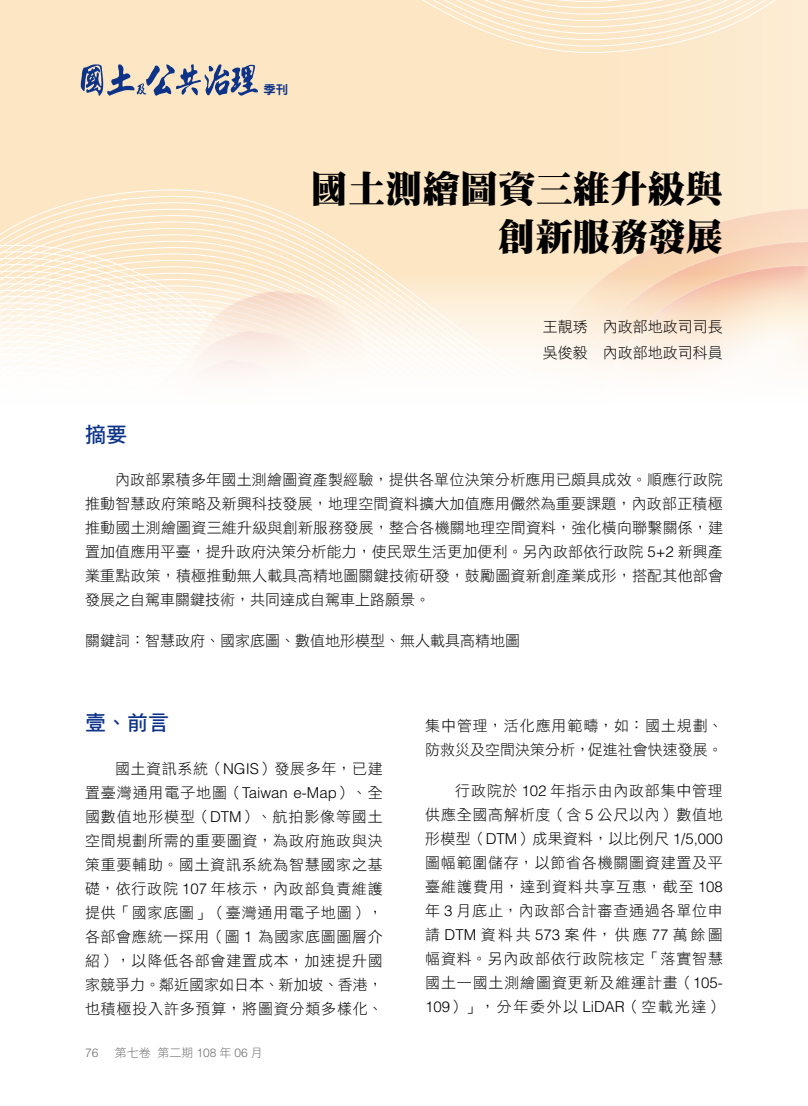
<style>
.page{position:relative;width:808px;height:1106px;background:#fff}
.page>*{position:absolute;margin:0;border:0;box-sizing:border-box;transform-origin:0 0}
.t1{font:37.5px/48px "DF Ming Std W12";color:#000;text-align:right}
.t2{font:21px "DF Hei Std W7";color:#0c3388}
.t3{font:15px/24px "DF Hei Std W3";letter-spacing:.015em;color:#000;text-align:justify}
.t4{font:12.45px "DF Hei Std W9";color:#0c3388}
.t5{font:12px "DF Hei Std W3";color:#727171}
.t6{font:300 12px "Helvetica LT Std";color:#727171}
.s1{font-family:"Helvetica LT Std";font-weight:300}
</style>
<div class="page">
<svg style="left:0;top:0;width:808px;height:418px;fill:#fce6c4"></svg>
<svg style="left:0;top:189px;width:514px;height:129px"></svg>
<svg style="left:375px;top:367px;width:139px;height:51px"></svg>
<svg style="left:422px;top:0;width:386px;height:66px"></svg>
<img style="left:514px;top:144px;width:294px;height:274px">
<img style="left:562px;top:190px;width:246px;height:228px">
<img style="left:598px;top:223px;width:210px;height:195px">
<img style="left:0;top:282px;width:375px;height:136px">
<img style="left:0;top:324px;width:328px;height:94px">
<img style="left:0;top:354px;width:294px;height:64px">
<svg style="left:81px;top:64px;width:177px;height:32px"></svg>
<p class="t4" style="left:263px;top:83px;width:26px">季刊</p>
<h1 class="t1" style="left:310px;top:164px;width:414px">國土測繪圖資三維升級與創新服務發展</h1>
<p class="t3" style="left:543px;top:314px;width:181px;line-height:25.5px">王靚琇　內政部地政司司長吳俊毅　內政部地政司科員</p>
<h2 class="t2" style="left:85px;top:423px;width:43px">摘要</h2>
<p class="t3" style="left:85px;top:467px;width:639px;text-indent:30px">內政部累積多年國土測繪圖資產製經驗，提供各單位決策分析應用已頗具成效。順應行政院推動智慧政府策略及新興科技發展，地理空間資料擴大加值應用儼然為重要課題，內政部正積極推動國土測繪圖資三維升級與創新服務發展，整合各機關地理空間資料，強化橫向聯繫關係，建置加值應用平臺，提升政府決策分析能力，使民眾生活更加便利。另內政部依行政院 <span class="s1">5+2</span> 新興產業重點政策，積極推動無人載具高精地圖關鍵技術研發，鼓勵圖資新創產業成形，搭配其他部會發展之自駕車關鍵技術，共同達成自駕車上路願景。</p>
<p class="t3" style="left:85px;top:628px;width:436px">關鍵詞：智慧政府、國家底圖、數值地形模型、無人載具高精地圖</p>
<h2 class="t2" style="left:85px;top:711px;width:85px">壹、前言</h2>
<p class="t3" style="left:85px;top:756px;width:299px;text-indent:30px">國土資訊系統（<span class="s1">NGIS</span>）發展多年，已建置臺灣通用電子地圖（<span class="s1">Taiwan e-Map</span>）、全國數值地形模型（<span class="s1">DTM</span>）、航拍影像等國土空間規劃所需的重要圖資，為政府施政與決策重要輔助。國土資訊系統為智慧國家之基礎，依行政院 <span class="s1">107</span> 年核示，內政部負責維護提供「國家底圖」（臺灣通用電子地圖），各部會應統一採用（圖 <span class="s1">1</span> 為國家底圖圖層介紹），以降低各部會建置成本，加速提升國家競爭力。鄰近國家如日本、新加坡、香港，也積極投入許多預算，將圖資分類多樣化、</p>
<p class="t6" style="left:85px;top:1045px;width:15px">76</p>
<p class="t5" style="left:115px;top:1046px;width:149px">第七卷 第二期 <span class="s1">108</span> 年 <span class="s1">06</span> 月</p>
<p class="t3" style="left:425px;top:713px;width:299px">集中管理，活化應用範疇，如：國土規劃、防救災及空間決策分析，促進社會快速發展。</p>
<p class="t3" style="left:425px;top:778px;width:299px;text-indent:30px">行政院於 <span class="s1">102</span> 年指示由內政部集中管理供應全國高解析度（含 <span class="s1">5</span> 公尺以內）數值地形模型（<span class="s1">DTM</span>）成果資料，以比例尺 <span class="s1">1/5,000</span>圖幅範圍儲存，以節省各機關圖資建置及平臺維護費用，達到資料共享互惠，截至 <span class="s1">108</span>年 <span class="s1">3</span> 月底止，內政部合計審查通過各單位申請 <span class="s1">DTM</span> 資料共 <span class="s1">573</span> 案件，供應 <span class="s1">77</span> 萬餘圖幅資料。另內政部依行政院核定「落實智慧國土—國土測繪圖資更新及維運計畫（<span class="s1">105- 109</span>）」，分年委外以 <span class="s1">LiDAR</span>（空載光達）</p>
</div>
